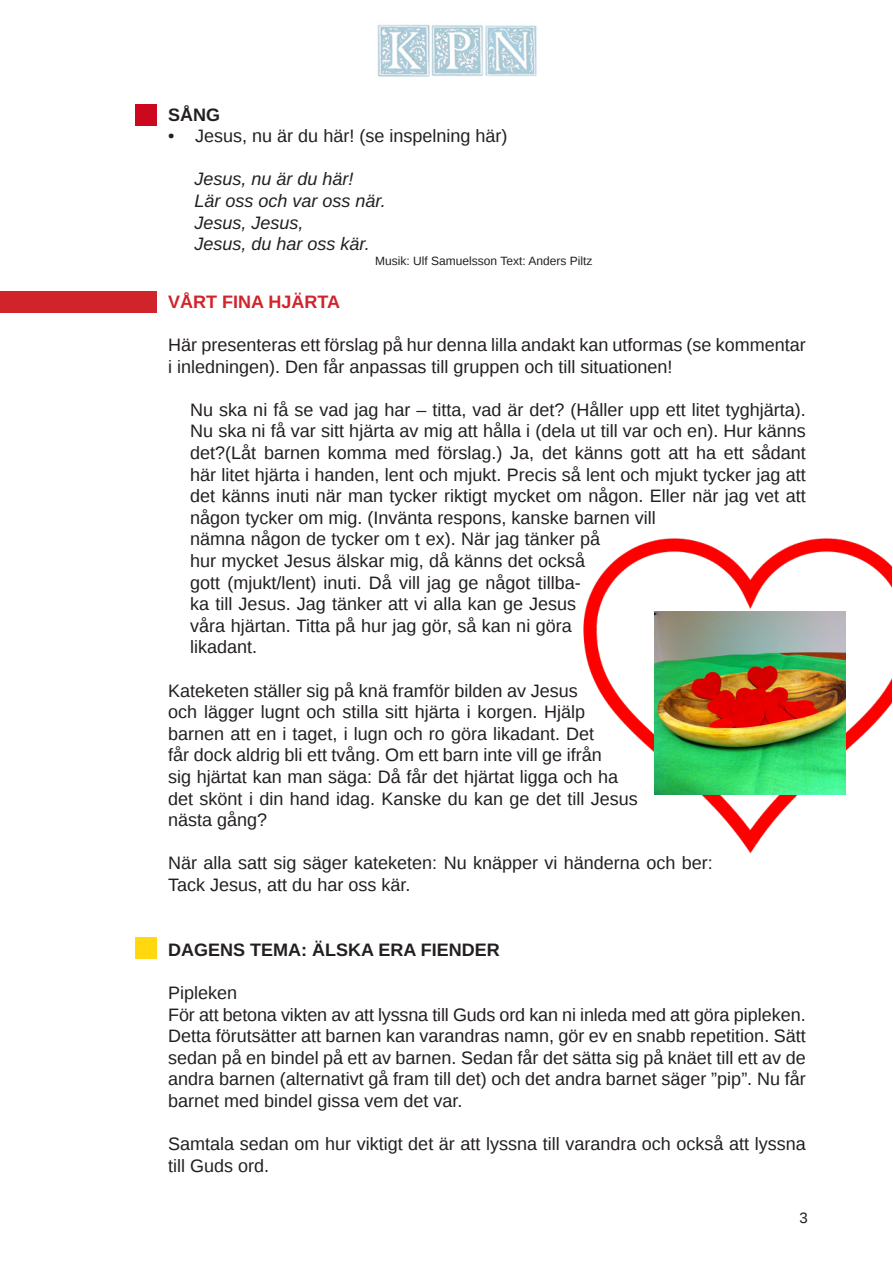
<style>
.page{position:relative;width:893px;height:1263px;background:#fff}
.page>*{position:absolute;margin:0;border:0;box-sizing:border-box;transform-origin:0 0}
.t1{font:18px/21.6px "Liberation Sans";color:#231f20}
.t2{font:italic 18px/21.6px "Liberation Sans";color:#231f20}
.t3{font:700 18px "Liberation Sans";color:#231f20}
.t4{font:700 18px "Liberation Sans";color:#d1232a}
.t5{font:15px "Liberation Sans";color:#231f20}
.t6{font:12px "Liberation Sans";color:#231f20}
</style>
<div class="page">
<img style="left:377px;top:24px;width:160px;height:53px">
<div style="left:0;top:291px;width:156px;height:22px;background:#d1232a"></div>
<img style="left:583px;top:538px;width:309px;height:316px">
<img style="left:655px;top:612px;width:191px;height:182px">
<div style="left:135px;top:104px;width:21px;height:22px;background:#cc071e"></div>
<div style="left:135px;top:938px;width:21px;height:21px;background:#ffd80f"></div>
<p class="t3" style="left:168px;top:102px;width:54px">SÅNG</p>
<p class="t1" style="left:168px;top:126px;width:341px">• Jesus, nu är du här! (se inspelning här)</p>
<p class="t2" style="left:195px;top:168px;width:193px">Jesus, nu är du här!<br>Lär oss och var oss när.<br>Jesus, Jesus,<br>Jesus, du har oss kär.</p>
<p class="t6" style="left:375px;top:254px;width:219px">Musik: Ulf Samuelsson Text: Anders Piltz</p>
<p class="t4" style="left:168px;top:289px;width:173px">VÅRT FINA HJÄRTA</p>
<p class="t1" style="left:168px;top:335px;width:639px">Här presenteras ett förslag på hur denna lilla andakt kan utformas (se kommentar i inledningen). Den får anpassas till gruppen och till situationen!</p>
<p class="t1" style="left:190px;top:399px;width:617px">Nu ska ni få se vad jag har – titta, vad är det? (Håller upp ett litet tyghjärta).<br>Nu ska ni få var sitt hjärta av mig att hålla i (dela ut till var och en). Hur känns det?(Låt barnen komma med förslag.) Ja, det känns gott att ha ett sådant här litet hjärta i handen, lent och mjukt. Precis så lent och mjukt tycker jag att det känns inuti när man tycker riktigt mycket om någon. Eller när jag vet att någon tycker om mig. (Invänta respons, kanske barnen vill<br>nämna någon de tycker om t ex). När jag tänker på<br>hur mycket Jesus älskar mig, då känns det också<br>gott (mjukt/lent) inuti. Då vill jag ge något tillba-<br>ka till Jesus. Jag tänker att vi alla kan ge Jesus<br>våra hjärtan. Titta på hur jag gör, så kan ni göra<br>likadant.</p>
<p class="t1" style="left:168px;top:680px;width:471px">Kateketen ställer sig på knä framför bilden av Jesus<br>och lägger lugnt och stilla sitt hjärta i korgen. Hjälp barnen att en i taget, i lugn och ro göra likadant. Det<br>får dock aldrig bli ett tvång. Om ett barn inte vill ge ifrån<br>sig hjärtat kan man säga: Då får det hjärtat ligga och ha det skönt i din hand idag. Kanske du kan ge det till Jesus nästa gång?</p>
<p class="t1" style="left:168px;top:853px;width:546px">När alla satt sig säger kateketen: Nu knäpper vi händerna och ber:<br>Tack Jesus, att du har oss kär.</p>
<p class="t3" style="left:168px;top:937px;width:333px">DAGENS TEMA: ÄLSKA ERA FIENDER</p>
<p class="t1" style="left:168px;top:983px;width:639px">Pipleken<br>För att betona vikten av att lyssna till Guds ord kan ni inleda med att göra pipleken.<br>Detta förutsätter att barnen kan varandras namn, gör ev en snabb repetition. Sätt sedan på en bindel på ett av barnen. Sedan får det sätta sig på knäet till ett av de andra barnen (alternativt gå fram till det) och det andra barnet säger ”pip”. Nu får barnet med bindel gissa vem det var.</p>
<p class="t1" style="left:168px;top:1134px;width:639px">Samtala sedan om hur viktigt det är att lyssna till varandra och också att lyssna till Guds ord.</p>
<p class="t5" style="left:800px;top:1209px;width:10px">3</p>
</div>
